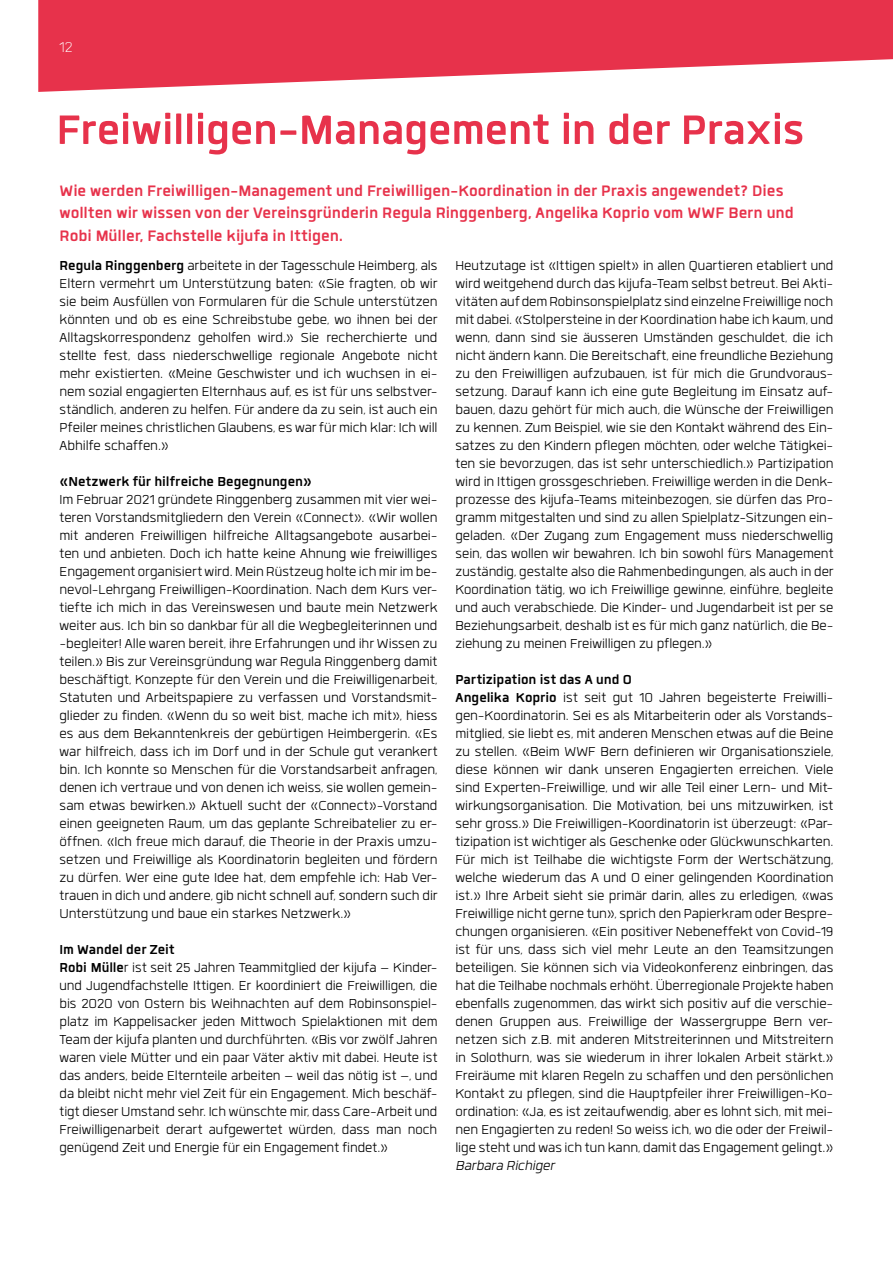
<style>
.page{position:relative;width:893px;height:1263px;background:#fff}
.page>*{position:absolute;margin:0;border:0;box-sizing:border-box;transform-origin:0 0}
.t1{font:700 57px "Quan";letter-spacing:-.01em;color:#e7324b}
.t2{font:700 21px/22.5px "Quan";letter-spacing:-.005em;color:#e7324b}
.t3{font:300 19.5px "Quan";color:#fff}
.t4{font:300 18px/18px "Quan";letter-spacing:-.005em;color:#000;text-align:justify}
.t5{font:700 18px "Quan";color:#000}
.t6{font:italic 300 18px "Quan";color:#000}
.s1{font-weight:700}
</style>
<div class="page">
<svg style="left:38px;top:0;width:855px;height:92px;fill:#e7324b"></svg>
<p class="t3" style="left:60px;top:38px;width:15px">12</p>
<h1 class="t1" style="left:56px;top:102px;width:750px">Freiwilligen-Management in der Praxis</h1>
<p class="t2" style="left:60px;top:179px;width:736px">Wie werden Freiwilligen-Management und Freiwilligen-Koordination in der Praxis angewendet? Dies wollten wir wissen von der Vereinsgründerin Regula Ringgenberg, Angelika Koprio vom WWF Bern und<br>Robi Müller, Fachstelle kijufa in Ittigen.</p>
<p class="t4" style="left:60px;top:256px;width:379px"><span class="s1">Regula Ringgenberg</span> arbeitete in der Tagesschule Heimberg, als Eltern vermehrt um Unterstützung baten: «Sie fragten, ob wir sie beim Ausfüllen von Formularen für die Schule unterstützen könnten und ob es eine Schreibstube gebe, wo ihnen bei der Alltagskorrespondenz geholfen wird.» Sie recherchierte und stellte fest, dass niederschwellige regionale Angebote nicht mehr existierten. «Meine Geschwister und ich wuchsen in ei&shy;nem sozial engagierten Elternhaus auf, es ist für uns selbstver&shy;ständlich, anderen zu helfen. Für andere da zu sein, ist auch ein Pfeiler meines christlichen Glaubens, es war für mich klar: Ich will Abhilfe schaffen.»</p>
<p class="t5" style="left:60px;top:473px;width:254px">«Netzwerk für hilfreiche Begegnungen»</p>
<p class="t4" style="left:60px;top:490px;width:380px">Im Februar 2021 gründete Ringgenberg zusammen mit vier wei&shy;teren Vorstandsmitgliedern den Verein «Connect». «Wir wollen mit anderen Freiwilligen hilfreiche Alltagsangebote ausarbei&shy;ten und anbieten. Doch ich hatte keine Ahnung wie freiwilliges Engagement organisiert wird. Mein Rüstzeug holte ich mir im be&shy;nevol-Lehrgang Freiwilligen-Koordination. Nach dem Kurs ver&shy;tiefte ich mich in das Vereinswesen und baute mein Netzwerk weiter aus. Ich bin so dankbar für all die Wegbegleiterinnen und -begleiter! Alle waren bereit, ihre Erfahrungen und ihr Wissen zu teilen.» Bis zur Vereinsgründung war Regula Ringgenberg damit beschäftigt, Konzepte für den Verein und die Freiwilligenarbeit, Statuten und Arbeitspapiere zu verfassen und Vorstandsmit&shy;glieder zu finden. «Wenn du so weit bist, mache ich mit», hiess es aus dem Bekanntenkreis der gebürtigen Heimbergerin. «Es war hilfreich, dass ich im Dorf und in der Schule gut verankert bin. Ich konnte so Menschen für die Vorstandsarbeit anfragen, denen ich vertraue und von denen ich weiss, sie wollen gemein&shy;sam etwas bewirken.» Aktuell sucht der «Connect»-Vorstand einen geeigneten Raum, um das geplante Schreibatelier zu er&shy;öffnen. «Ich freue mich darauf, die Theorie in der Praxis umzu&shy;setzen und Freiwillige als Koordinatorin begleiten und fördern zu dürfen. Wer eine gute Idee hat, dem empfehle ich: Hab Ver&shy;trauen in dich und andere, gib nicht schnell auf, sondern such dir Unterstützung und baue ein starkes Netzwerk.»</p>
<p class="t4" style="left:60px;top:940px;width:379px;text-align:left"><span class="s1">Im Wandel der Zeit<br>Robi Mülle</span>r ist seit 25 Jahren Teammitglied der kijufa – Kinder&shy;und Jugendfachstelle Ittigen. Er koordiniert die Freiwilligen, die bis 2020 von Ostern bis Weihnachten auf dem Robinsonspiel&shy;platz im Kappelisacker jeden Mittwoch Spielaktionen mit dem Team der kijufa planten und durchführten. «Bis vor zwölf Jahren waren viele Mütter und ein paar Väter aktiv mit dabei. Heute ist das anders, beide Elternteile arbeiten – weil das nötig ist –, und da bleibt nicht mehr viel Zeit für ein Engagement. Mich beschäf&shy;tigt dieser Umstand sehr. Ich wünschte mir, dass Care-Arbeit und Freiwilligenarbeit derart aufgewertet würden, dass man noch genügend Zeit und Energie für ein Engagement findet.»</p>
<p class="t4" style="left:455px;top:256px;width:379px">Heutzutage ist «Ittigen spielt» in allen Quartieren etabliert und wird weitgehend durch das kijufa-Team selbst betreut. Bei Akti&shy;vitäten auf dem Robinsonspielplatz sind einzelne Freiwillige noch mit dabei. «Stolpersteine in der Koordination habe ich kaum, und wenn, dann sind sie äusseren Umständen geschuldet, die ich nicht ändern kann. Die Bereitschaft, eine freundliche Beziehung zu den Freiwilligen aufzubauen, ist für mich die Grundvoraus&shy;setzung. Darauf kann ich eine gute Begleitung im Einsatz auf&shy;bauen, dazu gehört für mich auch, die Wünsche der Freiwilligen zu kennen. Zum Beispiel, wie sie den Kontakt während des Ein&shy;satzes zu den Kindern pflegen möchten, oder welche Tätigkei&shy;ten sie bevorzugen, das ist sehr unterschiedlich.» Partizipation wird in Ittigen grossgeschrieben. Freiwillige werden in die Denk&shy;prozesse des kijufa-Teams miteinbezogen, sie dürfen das Pro&shy;gramm mitgestalten und sind zu allen Spielplatz-Sitzungen ein&shy;geladen. «Der Zugang zum Engagement muss niederschwellig sein, das wollen wir bewahren. Ich bin sowohl fürs Management zuständig, gestalte also die Rahmenbedingungen, als auch in der Koordination tätig, wo ich Freiwillige gewinne, einführe, begleite und auch verabschiede. Die Kinder- und Jugendarbeit ist per se Beziehungsarbeit, deshalb ist es für mich ganz natürlich, die Be&shy;ziehung zu meinen Freiwilligen zu pflegen.»</p>
<p class="t4" style="left:455px;top:670px;width:379px;text-align:left"><span class="s1">Partizipation ist das A und O<br>Angelika Koprio</span> ist seit gut 10 Jahren begeisterte Freiwilli&shy;gen-Koordinatorin. Sei es als Mitarbeiterin oder als Vorstands&shy;mitglied, sie liebt es, mit anderen Menschen etwas auf die Beine zu stellen. «Beim WWF Bern definieren wir Organisationsziele, diese können wir dank unseren Engagierten erreichen. Viele sind Experten-Freiwillige, und wir alle Teil einer Lern- und Mit&shy;wirkungsorganisation. Die Motivation, bei uns mitzuwirken, ist sehr gross.» Die Freiwilligen-Koordinatorin ist überzeugt: «Par&shy;tizipation ist wichtiger als Geschenke oder Glückwunschkarten.<br>Für mich ist Teilhabe die wichtigste Form der Wertschätzung, welche wiederum das A und O einer gelingenden Koordination ist.» Ihre Arbeit sieht sie primär darin, alles zu erledigen, «was Freiwillige nicht gerne tun», sprich den Papierkram oder Bespre&shy;chungen organisieren. «Ein positiver Nebeneffekt von Covid-19 ist für uns, dass sich viel mehr Leute an den Teamsitzungen beteiligen. Sie können sich via Videokonferenz einbringen, das hat die Teilhabe nochmals erhöht. Überregionale Projekte haben ebenfalls zugenommen, das wirkt sich positiv auf die verschie&shy;denen Gruppen aus. Freiwillige der Wassergruppe Bern ver&shy;netzen sich z.B. mit anderen Mitstreiterinnen und Mitstreitern in Solothurn, was sie wiederum in ihrer lokalen Arbeit stärkt.» Freiräume mit klaren Regeln zu schaffen und den persönlichen Kontakt zu pflegen, sind die Hauptpfeiler ihrer Freiwilligen-Ko&shy;ordination: «Ja, es ist zeitaufwendig, aber es lohnt sich, mit mei&shy;nen Engagierten zu reden! So weiss ich, wo die oder der Freiwil&shy;lige steht und was ich tun kann, damit das Engagement gelingt.»</p>
<p class="t6" style="left:455px;top:1157px;width:103px">Barbara Richiger</p>
</div>
